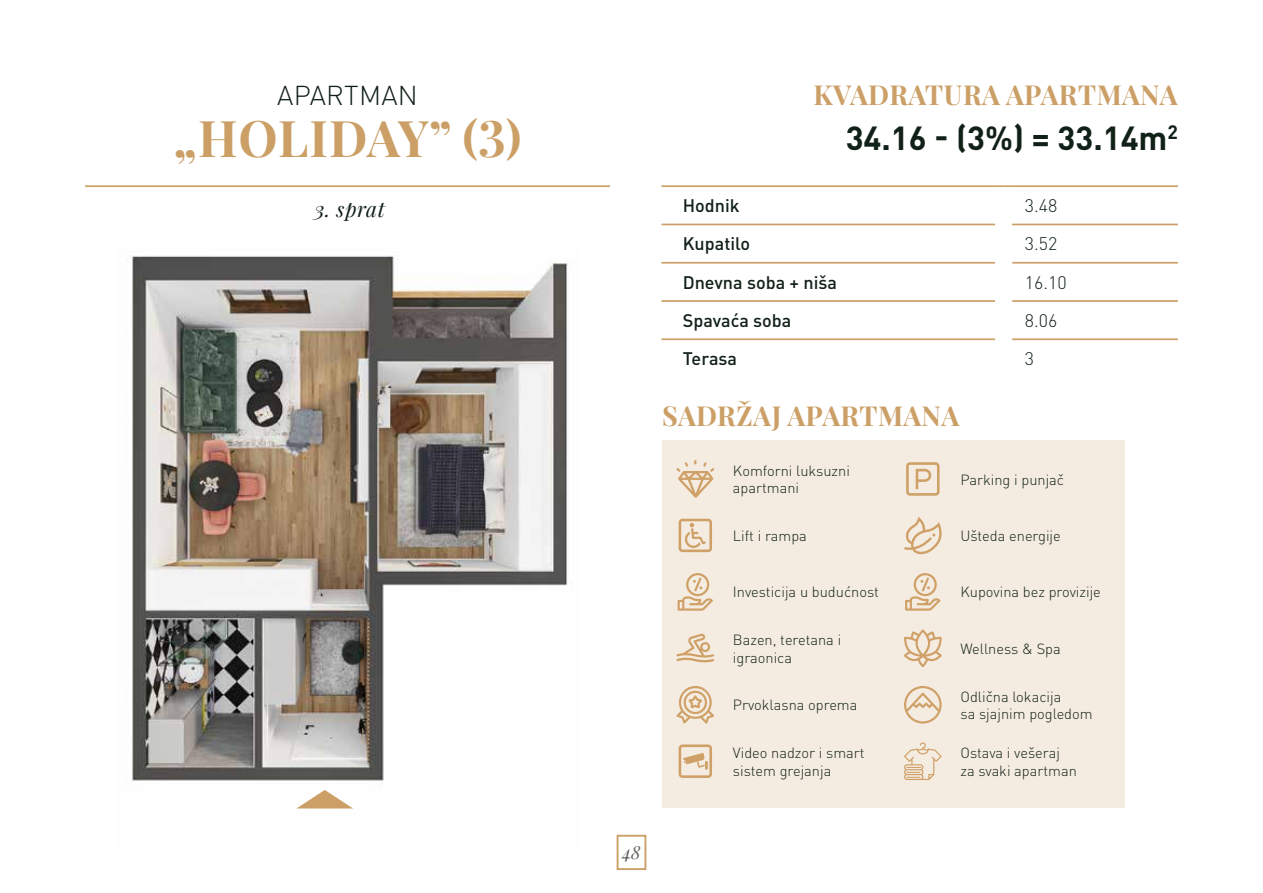
<style>
.page{position:relative;width:1263px;height:893px;background:#fff}
.page>*{position:absolute;margin:0;border:0;box-sizing:border-box;transform-origin:0 0}
.t1{font:49.5px "Playfair Display";letter-spacing:.01em;color:#cb9f66}
.t2{font:700 33px "DIN Pro";color:#122118}
.t3{font:27px "Playfair Display";letter-spacing:.01em;color:#cb9f66}
.t4{font:300 27px "DIN Pro";letter-spacing:.01em;color:#122118}
.t5{font:italic 21px "Playfair Display";letter-spacing:.025em;color:#122118}
.t6{font:500 18px "DIN Pro";color:#122118}
.t7{font:300 18px "DIN Pro";color:#122118}
.t8{font:italic 18px "Playfair Display";color:#5a5f58;scale:.95 1}
.t9{font:300 14.55px/17.5px "DIN Pro";color:#122118}
</style>
<div class="page">
<div style="left:617px;top:835px;width:29px;height:35px;border:2px solid #cb9f66"></div>
<div style="left:662px;top:440px;width:463px;height:367px;background:#f5ece1"></div>
<img style="left:127px;top:255px;width:446px;height:554px">
<hr style="left:85px;top:185px;width:525px;height:2px;background:#cb9f66">
<svg style="left:676px;top:460px;width:38px;height:38px"></svg>
<svg style="left:679px;top:519px;width:33px;height:33px"></svg>
<svg style="left:677px;top:573px;width:36px;height:38px"></svg>
<svg style="left:676px;top:633px;width:38px;height:30px"></svg>
<svg style="left:676px;top:686px;width:38px;height:38px"></svg>
<svg style="left:679px;top:744px;width:33px;height:34px"></svg>
<svg style="left:906px;top:462px;width:33px;height:34px"></svg>
<svg style="left:904px;top:517px;width:38px;height:37px"></svg>
<svg style="left:905px;top:573px;width:35px;height:38px"></svg>
<svg style="left:904px;top:629px;width:38px;height:38px"></svg>
<svg style="left:904px;top:686px;width:38px;height:38px"></svg>
<svg style="left:904px;top:742px;width:38px;height:38px"></svg>
<svg style="left:296px;top:790px;width:57px;height:18px"></svg>
<hr style="left:661px;top:185px;width:342px;height:2px;background:#cb9f66">
<hr style="left:1003px;top:185px;width:175px;height:2px;background:#cb9f66">
<hr style="left:661px;top:224px;width:334px;height:1px;background:#cb9f66">
<hr style="left:1012px;top:224px;width:166px;height:1px;background:#cb9f66">
<hr style="left:661px;top:262px;width:334px;height:2px;background:#cb9f66">
<hr style="left:1012px;top:262px;width:166px;height:2px;background:#cb9f66">
<hr style="left:661px;top:300px;width:334px;height:2px;background:#cb9f66">
<hr style="left:1012px;top:300px;width:166px;height:2px;background:#cb9f66">
<hr style="left:661px;top:338px;width:334px;height:2px;background:#cb9f66">
<hr style="left:1012px;top:338px;width:166px;height:2px;background:#cb9f66">
<h3 class="t4" style="left:277px;top:77px;width:142px">APARTMAN</h3>
<h1 class="t1" style="left:174px;top:99px;width:349px">„HOLIDAY” (3)</h1>
<h3 class="t5" style="left:314px;top:192px;width:72px">3. sprat</h3>
<h3 class="t3" style="left:813px;top:74px;width:366px">KVADRATURA APARTMANA</h3>
<h2 class="t2" style="left:846px;top:115px;width:334px">34.16 - (3%) = 33.14m<sup>2</sup></h2>
<p class="t6" style="left:683px;top:193px;width:58px">Hodnik</p>
<p class="t7" style="left:1025px;top:193px;width:34px">3.48</p>
<p class="t6" style="left:683px;top:232px;width:69px">Kupatilo</p>
<p class="t7" style="left:1025px;top:232px;width:34px">3.52</p>
<p class="t6" style="left:683px;top:270px;width:156px">Dnevna soba + niša</p>
<p class="t7" style="left:1025px;top:270px;width:43px">16.10</p>
<p class="t6" style="left:683px;top:308px;width:110px">Spavaća soba</p>
<p class="t7" style="left:1025px;top:308px;width:34px">8.06</p>
<p class="t6" style="left:683px;top:347px;width:56px">Terasa</p>
<p class="t7" style="left:1025px;top:347px;width:11px">3</p>
<h3 class="t3" style="left:662px;top:394px;width:299px">SADRŽAJ APARTMANA</h3>
<p class="t9" style="left:733px;top:461px;width:119px">Komforni luksuzni apartmani</p>
<p class="t9" style="left:733px;top:526px;width:75px">Lift i rampa</p>
<p class="t9" style="left:733px;top:583px;width:147px">Investicija u budućnost</p>
<p class="t9" style="left:733px;top:630px;width:110px">Bazen, teretana i igraonica</p>
<p class="t9" style="left:733px;top:696px;width:126px">Prvoklasna oprema</p>
<p class="t9" style="left:733px;top:743px;width:133px">Video nadzor i smart sistem grejanja</p>
<p class="t9" style="left:960px;top:470px;width:105px">Parking i punjač</p>
<p class="t9" style="left:960px;top:526px;width:102px">Ušteda energije</p>
<p class="t9" style="left:960px;top:583px;width:142px">Kupovina bez provizije</p>
<p class="t9" style="left:960px;top:639px;width:102px">Wellness &amp; Spa</p>
<p class="t9" style="left:960px;top:687px;width:134px">Odlična lokacija<br>sa sjajnim pogledom</p>
<p class="t9" style="left:960px;top:743px;width:118px">Ostava i vešeraj za svaki apartman</p>
<p class="t8" style="left:622px;top:838px;width:21px">48</p>
</div>
